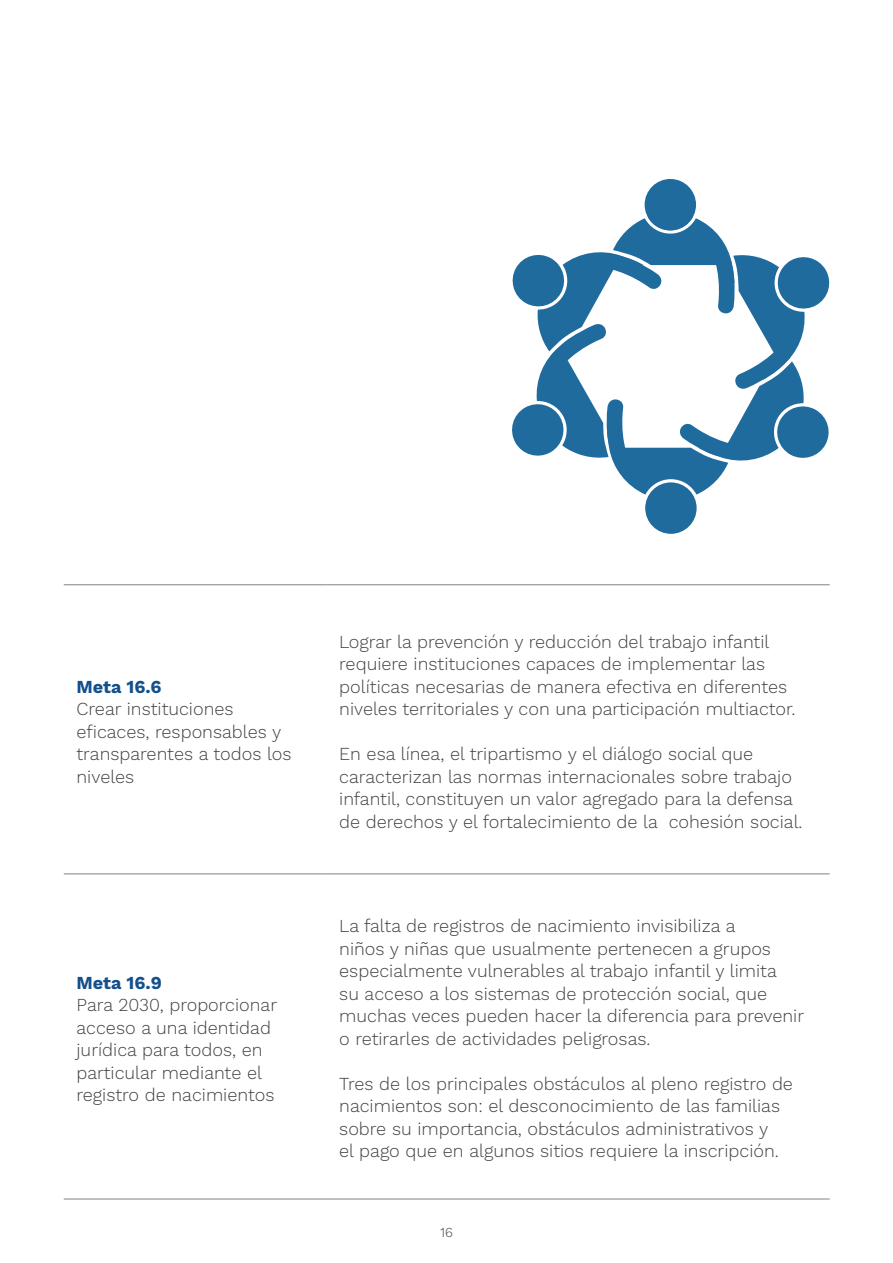
<style>
.page{position:relative;width:893px;height:1263px;background:#fff}
.page>*{position:absolute;margin:0;border:0;box-sizing:border-box;transform-origin:0 0}
.t1{font:300 18px/22.5px "Work Sans";color:#3e3e3f}
.t2{font:700 18px "Work Sans";color:#13508c}
.t3{font:300 13.5px "Work Sans";color:#3e3e3f}
</style>
<div class="page">
<hr style="left:64px;top:584px;width:262px;height:1px;background:#808285">
<hr style="left:326px;top:584px;width:504px;height:1px;background:#808285">
<hr style="left:64px;top:874px;width:262px;height:1px;background:#808285">
<hr style="left:326px;top:874px;width:504px;height:1px;background:#808285">
<hr style="left:64px;top:1199px;width:262px;height:1px;background:#808285">
<hr style="left:326px;top:1199px;width:504px;height:1px;background:#808285">
<div style="left:645px;top:179px;width:51px;height:51px;background:#206b9e;border-radius:50%"></div>
<div style="left:645px;top:482px;width:52px;height:52px;background:#206b9e;border-radius:50%"></div>
<svg style="left:512px;top:213px;width:318px;height:282px"></svg>
<p class="t2" style="left:77px;top:676px;width:87px">Meta 16.6</p>
<p class="t1" style="left:77px;top:698px;width:217px">Crear instituciones eficaces, responsables y transparentes a todos los niveles</p>
<p class="t2" style="left:77px;top:972px;width:87px">Meta 16.9</p>
<p class="t1" style="left:77px;top:994px;width:202px">Para 2030, proporcionar acceso a una identidad jurídica para todos, en particular mediante el registro de nacimientos</p>
<p class="t1" style="left:339px;top:631px;width:458px">Lograr la prevención y reducción del trabajo infantil requiere instituciones capaces de implementar las políticas necesarias de manera efectiva en diferentes niveles territoriales y con una participación multiactor.</p>
<p class="t1" style="left:339px;top:743px;width:465px">En esa línea, el tripartismo y el diálogo social que caracterizan las normas internacionales sobre trabajo infantil, constituyen un valor agregado para la defensa de derechos y el fortalecimiento de la cohesión social.</p>
<p class="t1" style="left:339px;top:916px;width:466px">La falta de registros de nacimiento invisibiliza a<br>niños y niñas que usualmente pertenecen a grupos especialmente vulnerables al trabajo infantil y limita<br>su acceso a los sistemas de protección social, que muchas veces pueden hacer la diferencia para prevenir o retirarles de actividades peligrosas.</p>
<p class="t1" style="left:339px;top:1073px;width:455px">Tres de los principales obstáculos al pleno registro de nacimientos son: el desconocimiento de las familias sobre su importancia, obstáculos administrativos y<br>el pago que en algunos sitios requiere la inscripción.</p>
<p class="t3" style="left:440px;top:1225px;width:14px">16</p>
</div>
